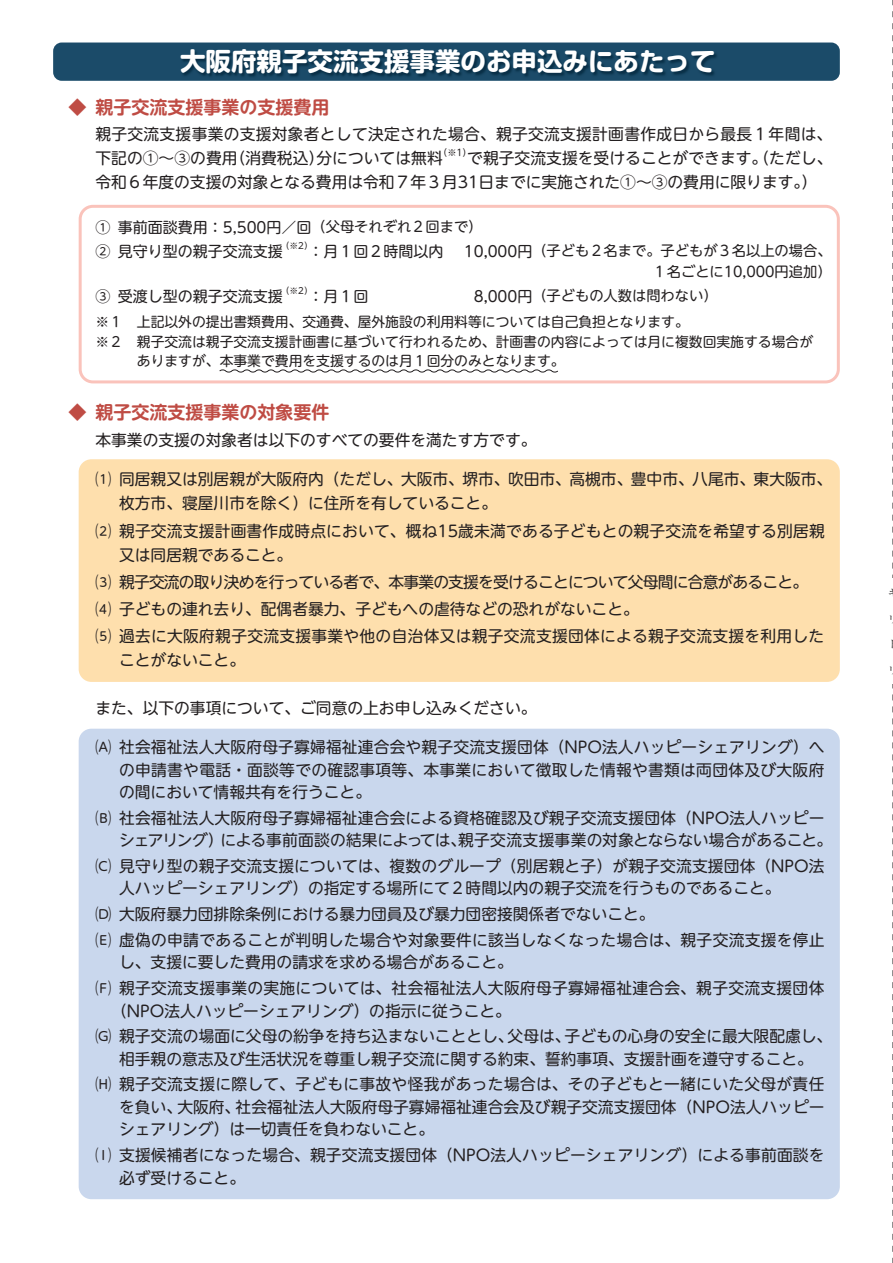
<style>
.page{position:relative;width:893px;height:1263px;background:#fff}
.page>*{position:absolute;margin:0;border:0;box-sizing:border-box;transform-origin:0 0}
.t1{font:700 25.5px "Soft Go Std";color:#fff}
.t2{font:700 18px "UD Shin M Go Pro De";color:#bf4c44}
.t3{font:15.75px/22.5px "UD Shin M Go Pro";color:#231f20}
.t4{font:15.75px/25.7px "UD Shin M Go Pro";letter-spacing:.02em;color:#231f20}
.t5{font:15px/24px "UD Shin M Go Pro";color:#231f20}
.t6{font:14.25px/20.5px "UD Shin M Go Pro";color:#231f20;text-align:right}
.t7{font:13.8px/19.5px "UD Shin M Go Pro";color:#231f20}
.t8{font:10.5px "Ryumin Pr 6";color:#231f20}
.t9{font:9.15px "UD Shin M Go Pro";color:#231f20}
.t10{font:8.7px "UD Shin M Go Pro";color:#231f20}
.s1{font-size:14.25px}
.s2{font-size:15px}
</style>
<div class="page">
<div style="left:79px;top:205px;width:761px;height:178px;border:3px solid #fac3bb;border-radius:13px"></div>
<div style="left:79px;top:459px;width:761px;height:223px;background:#fedfad;border-radius:13px"></div>
<div style="left:79px;top:729px;width:761px;height:470px;background:#c9d7ed;border-radius:13px"></div>
<div style="left:53px;top:43px;width:787px;height:38px;background:#1b4b69;border-radius:9px"></div>
<img style="left:182px;top:51px;width:535px;height:26px">
<svg style="left:219px;top:369px;width:339px;height:4px"></svg>
<svg style="left:892px;top:0;width:1px;height:1263px"></svg>
<div style="left:888px;top:579px;width:5px;height:105px;background:#fff"></div>
<h1 class="t1" style="left:180px;top:43px;width:537px">大阪府親子交流支援事業のお申込みにあたって</h1>
<p class="t2" style="left:68px;top:92px;width:263px">◆ 親子交流支援事業の支援費用</p>
<p class="t4" style="left:95px;top:121px;width:738px;line-height:24px">親子交流支援事業の支援対象者として決定された場合、親子交流支援計画書作成日から最長１年間は、下記の①～③の費用（消費税込）分については無料</p>
<p class="t9" style="left:438px;top:145px;width:35px">（※1）</p>
<p class="t3" style="left:95px;top:145px;width:738px;line-height:24px;text-indent:372px">で親子交流支援を受けることができます。（ただし、令和６年度の支援の対象となる費用は令和７年３月31日までに実施された①～③の費用に限ります。）</p>
<p class="t5" style="left:95px;top:214px;width:389px">① 事前面談費用：5,500円／回<span class="s1">（父母それぞれ２回まで）<br></span>② 見守り型の親子交流支援</p>
<p class="t10" style="left:281px;top:239px;width:34px">（※2）</p>
<p class="t5" style="left:308px;top:238px;width:136px">：月１回２時間以内</p>
<p class="t6" style="left:464px;top:240px;width:369px"><span class="s2">10,000円</span>（子ども２名まで。子どもが３名以上の場合、<br>１名ごとに10,000円追加）</p>
<p class="t5" style="left:95px;top:283px;width:189px">③ 受渡し型の親子交流支援</p>
<p class="t10" style="left:281px;top:284px;width:34px">（※2）</p>
<p class="t5" style="left:308px;top:283px;width:61px">：月１回</p>
<p class="t6" style="left:474px;top:285px;width:352px"><span class="s2">8,000円</span>（子どもの人数は問わない）　　　　　　　　</p>
<p class="t7" style="left:95px;top:312px;width:719px">※１　上記以外の提出書類費用、交通費、屋外施設の利用料等については自己負担となります。<br>※２　 親子交流は親子交流支援計画書に基づいて行われるため、計画書の内容によっては月に複数回実施する場合が　　　ありますが、本事業で費用を支援するのは月１回分のみとなります。</p>
<p class="t2" style="left:68px;top:398px;width:263px">◆ 親子交流支援事業の対象要件</p>
<p class="t3" style="left:95px;top:428px;width:442px">本事業の支援の対象者は以下のすべての要件を満たす方です。</p>
<p class="t3" style="left:119px;top:467px;width:715px;line-height:24px;text-indent:-24px">⑴ 同居親又は別居親が大阪府内（ただし、大阪市、堺市、吹田市、高槻市、豊中市、八尾市、東大阪市、枚方市、寝屋川市を除く）に住所を有していること。</p>
<p class="t3" style="left:119px;top:518px;width:707px;line-height:24px;text-indent:-24px">⑵ 親子交流支援計画書作成時点において、概ね15歳未満である子どもとの親子交流を希望する別居親又は同居親であること。</p>
<p class="t3" style="left:95px;top:567px;width:730px;line-height:27.2px">⑶ 親子交流の取り決めを行っている者で、本事業の支援を受けることについて父母間に合意があること。<br>⑷ 子どもの連れ去り、配偶者暴力、子どもへの虐待などの恐れがないこと。<br>⑸ 過去に大阪府親子交流支援事業や他の自治体又は親子交流支援団体による親子交流支援を利用した</p>
<p class="t3" style="left:119px;top:648px;width:127px">ことがないこと。</p>
<p class="t3" style="left:95px;top:696px;width:442px">また、以下の事項について、ご同意の上お申し込みください。</p>
<p class="t3" style="left:119px;top:735px;width:707px;text-align:justify;text-indent:-24px">A 社会福祉法人大阪府母子寡婦福祉連合会や親子交流支援団体（NPO法人ハッピーシェアリング）への申請書や電話・面談等での確認事項等、本事業において徴取した情報や書類は両団体及び大阪府の間において情報共有を行うこと。</p>
<p class="t3" style="left:119px;top:806px;width:715px;text-indent:-24px">B 社会福祉法人大阪府母子寡婦福祉連合会による資格確認及び親子交流支援団体（NPO法人ハッピーシェアリング）による事前面談の結果によっては、親子交流支援事業の対象とならない場合があること。</p>
<p class="t3" style="left:119px;top:854px;width:707px;text-indent:-24px">C 見守り型の親子交流支援については、複数のグループ（別居親と子）が親子交流支援団体（NPO法人ハッピーシェアリング）の指定する場所にて２時間以内の親子交流を行うものであること。</p>
<p class="t4" style="left:95px;top:900px;width:731px">D 大阪府暴力団排除条例における暴力団員及び暴力団密接関係者でないこと。<br>E 虚偽の申請であることが判明した場合や対象要件に該当しなくなった場合は、親子交流支援を停止</p>
<p class="t4" style="left:95px;top:949px;width:730px;text-indent:24px">し、支援に要した費用の請求を求める場合があること。<br>F 親子交流支援事業の実施については、社会福祉法人大阪府母子寡婦福祉連合会、親子交流支援団体</p>
<p class="t3" style="left:95px;top:997px;width:738px;line-height:25.7px;text-indent:16px">（NPO法人ハッピーシェアリング）の指示に従うこと。<br>G 親子交流の場面に父母の紛争を持ち込まないこととし、父母は、子どもの心身の安全に最大限配慮し、</p>
<p class="t4" style="left:95px;top:1045px;width:730px;text-indent:24px">相手親の意志及び生活状況を尊重し親子交流に関する約束、誓約事項、支援計画を遵守すること。<br>H 親子交流支援に際して、子どもに事故や怪我があった場合は、その子どもと一緒にいた父母が責任</p>
<p class="t3" style="left:119px;top:1095px;width:707px">を負い、大阪府、社会福祉法人大阪府母子寡婦福祉連合会及び親子交流支援団体（NPO法人ハッピーシェアリング）は一切責任を負わないこと。</p>
<p class="t3" style="left:119px;top:1143px;width:707px;text-indent:-24px">I 支援候補者になった場合、親子交流支援団体（NPO法人ハッピーシェアリング）による事前面談を必ず受けること。</p>
<p class="t8" style="left:888px;top:610px;width:9px">リ</p>
<p class="t8" style="left:888px;top:662px;width:9px">リ</p>
</div>
